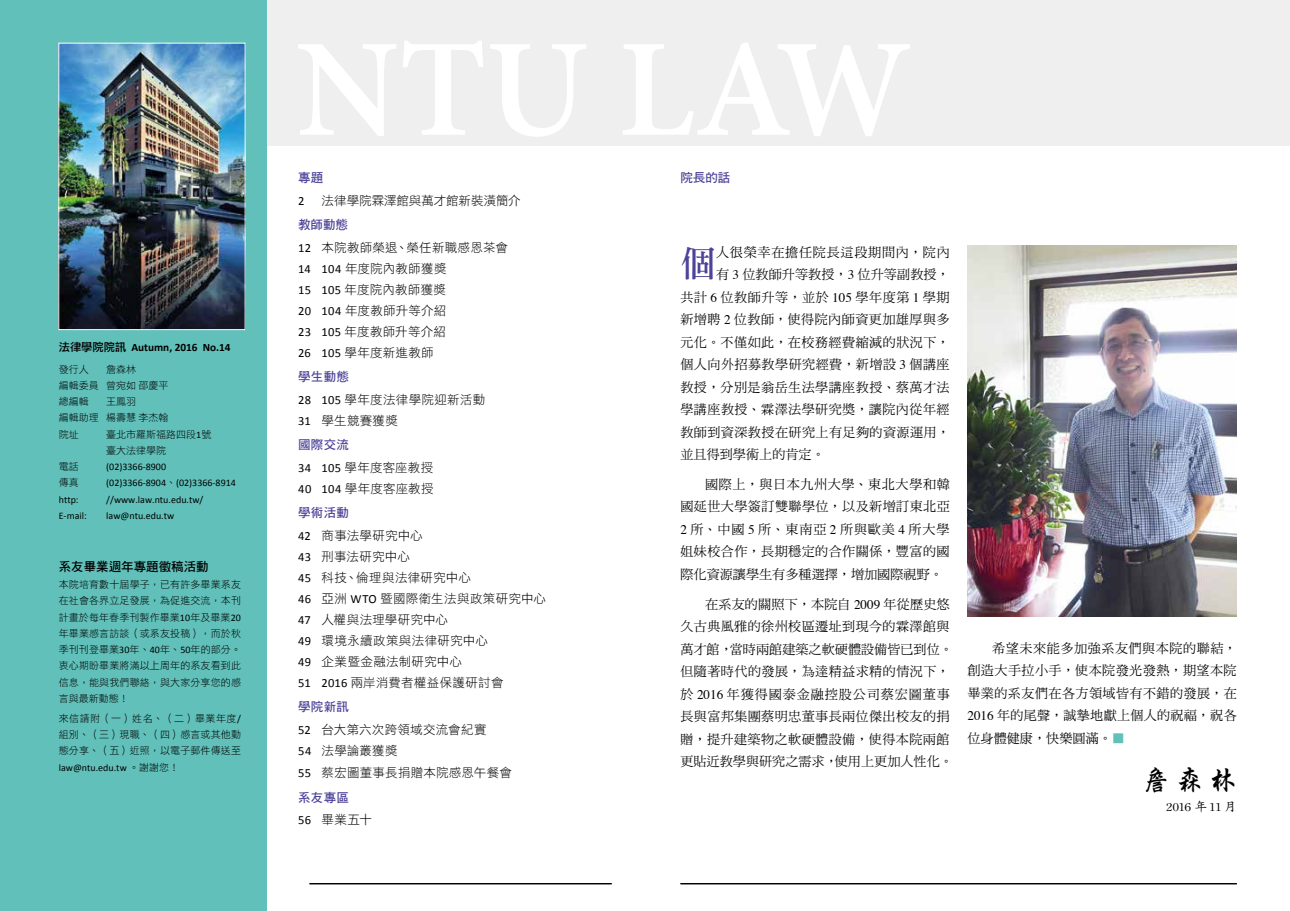
<style>
.page{position:relative;width:1290px;height:911px;background:#fff}
.page>*{position:absolute;margin:0;border:0;box-sizing:border-box;transform-origin:0 0}
.t1{font:35.62px "DF Li Song Std W5";color:#4d4398}
.t2{font:28.12px "DF Xing Kai Std W5";color:#000}
.t3{font:13.12px/22.5px "DF Ming Std W5";letter-spacing:.03em;color:#000;text-align:justify}
.t4{font:13.12px "DF Ming Std W5";letter-spacing:.005em;color:#000}
.t5{font:13.12px "DF Ming Std W5";letter-spacing:.055em;color:#000}
.t6{font:13.12px "DF Ming Std W5";color:#000}
.t7{font:12.62px "DF Li Kai Shu Std W5";letter-spacing:-.06em;color:#000}
.t8{font:12.5px/21px "DF Li Hei Std W3";letter-spacing:.015em;color:#000}
.t9{font:12.5px "DF Hei Std W7";letter-spacing:.025em;color:#4d4398}
.t10{font:12.5px "DF Li Hei Std W3";letter-spacing:-.01em;color:#000}
.t11{font:12.5px "DF Hei Std W7";color:#000}
.t12{font:12.5px "Calibri";color:#000}
.t13{font:700 11.25px "Calibri";color:#000}
.t14{font:10px/16.2px "DF Li Hei Std W3";letter-spacing:.015em;color:#000}
.t15{font:10px "Calibri";color:#000}
.s1{font-family:"Calibri"}
.s2{font-family:"Times"}
.s3{font-family:"DF Li Hei Std W5";font-weight:400}
.s4{font-family:"DF Li Hei Std W3"}
.s5{font-family:"DF Li Hei Std W3";color:#61c1ba}
</style>
<div class="page">
<div style="left:267px;top:0;width:1023px;height:145px;background:#efefef"></div>
<svg style="left:298px;top:41px;width:612px;height:96px"></svg>
<hr style="left:680px;top:883px;width:557px;height:1px;background:#000">
<div style="left:0;top:0;width:267px;height:911px;background:#61c1ba"></div>
<hr style="left:309px;top:883px;width:303px;height:1px;background:#000">
<img style="left:60px;top:45px;width:183px;height:283px">
<div style="left:58px;top:43px;width:187px;height:287px;border:1px solid #fff"></div>
<img style="left:967px;top:245px;width:270px;height:372px">
<p class="t9" style="left:298px;top:171px;width:27px">專題</p>
<p class="t12" style="left:298px;top:192px;width:8px">2</p>
<p class="t10" style="left:321px;top:193px;width:201px">法律學院霖澤館與萬才館新裝潢簡介</p>
<p class="t9" style="left:298px;top:218px;width:51px">教師動態</p>
<p class="t8" style="left:298px;top:236px;width:211px"><span class="s1">12</span> 本院教師榮退、榮任新職感恩茶會<br><span class="s1">14 104</span> 年度院內教師獲獎<br><span class="s1">15 105</span> 年度院內教師獲獎<br><span class="s1">20 104</span> 年度教師升等介紹<br><span class="s1">23 105</span> 年度教師升等介紹<br><span class="s1">26 105</span> 學年度新進教師</p>
<p class="t9" style="left:298px;top:370px;width:52px">學生動態</p>
<p class="t8" style="left:298px;top:388px;width:189px"><span class="s1">28 105</span> 學年度法律學院迎新活動<br><span class="s1">31</span> 學生競賽獲獎</p>
<p class="t9" style="left:298px;top:438px;width:52px">國際交流</p>
<p class="t8" style="left:298px;top:456px;width:137px"><span class="s1">34 105</span> 學年度客座教授<br><span class="s1">40 104</span> 學年度客座教授</p>
<p class="t9" style="left:298px;top:506px;width:52px">學術活動</p>
<p class="t8" style="left:298px;top:524px;width:249px"><span class="s1">42</span> 商事法學研究中心<br><span class="s1">43</span> 刑事法研究中心<br><span class="s1">45</span> 科技、倫理與法律研究中心<br><span class="s1">46</span> 亞洲 <span class="s1">WTO</span> 暨國際衛生法與政策研究中心<br><span class="s1">47</span> 人權與法理學研究中心<br><span class="s1">49</span> 環境永續政策與法律研究中心<br><span class="s1">49</span> 企業暨金融法制研究中心<br><span class="s1">51 2016</span> 兩岸消費者權益保護研討會</p>
<p class="t9" style="left:298px;top:700px;width:52px">學院新訊</p>
<p class="t8" style="left:298px;top:718px;width:190px"><span class="s1">52</span> 台大第六次跨領域交流會紀實<br><span class="s1">54</span> 法學論叢獲獎</p>
<p class="t8" style="left:298px;top:762px;width:215px"><span class="s1">55</span> 蔡宏圖董事長捐贈本院感恩午餐會</p>
<p class="t9" style="left:298px;top:790px;width:52px">系友專區</p>
<p class="t8" style="left:298px;top:808px;width:75px"><span class="s1">56</span> 畢業五十</p>
<p class="t9" style="left:680px;top:171px;width:51px">院長的話</p>
<h1 class="t1" style="left:680px;top:244px;width:37px">個</h1>
<p class="t5" style="left:716px;top:245px;width:235px">人很榮幸在擔任院長這段期間內，院內</p>
<p class="t4" style="left:716px;top:267px;width:235px">有 <span class="s2">3</span> 位教師升等教授，<span class="s2">3</span> 位升等副教授，</p>
<p class="t3" style="left:680px;top:285px;width:271px">共計 <span class="s2">6</span> 位教師升等，並於 <span class="s2">105</span> 學年度第 <span class="s2">1</span> 學期</p>
<p class="t3" style="left:680px;top:308px;width:271px">新增聘 <span class="s2">2</span> 位教師，使得院內師資更加雄厚與多</p>
<p class="t3" style="left:680px;top:330px;width:271px">元化。不僅如此，在校務經費縮減的狀況下，</p>
<p class="t3" style="left:680px;top:353px;width:271px">個人向外招募教學研究經費，新增設 <span class="s2">3</span> 個講座</p>
<p class="t3" style="left:680px;top:375px;width:271px">教授，分別是翁岳生法學講座教授、蔡萬才法</p>
<p class="t3" style="left:680px;top:398px;width:271px">學講座教授、霖澤法學研究獎，讓院內從年經</p>
<p class="t3" style="left:680px;top:420px;width:271px">教師到資深教授在研究上有足夠的資源運用，</p>
<p class="t6" style="left:680px;top:447px;width:146px">並且得到學術上的肯定。</p>
<p class="t3" style="left:680px;top:473px;width:271px;text-indent:25px">國際上，與日本九州大學、東北大學和韓國延世大學簽訂雙聯學位，以及新增訂東北亞<span class="s2">2</span> 所、中國 <span class="s2">5</span> 所、東南亞 <span class="s2">2</span> 所與歐美 <span class="s2">4</span> 所大學姐妹校合作，長期穩定的合作關係，豐富的國際化資源讓學生有多種選擇，增加國際視野。</p>
<p class="t3" style="left:680px;top:592px;width:274px;text-align:left;text-indent:25px">在系友的關照下，本院自 <span class="s2">2009</span> 年從歷史悠久古典風雅的徐州校區遷址到現今的霖澤館與萬才館，當時兩館建築之軟硬體設備皆已到位。但隨著時代的發展，為達精益求精的情況下，於 <span class="s2">2016</span> 年獲得國泰金融控股公司蔡宏圖董事長與富邦集團蔡明忠董事長兩位傑出校友的捐贈，提升建築物之軟硬體設備，使得本院兩館更貼近教學與研究之需求，使用上更加人性化。</p>
<p class="t13" style="left:59px;top:340px;width:173px"><span class="s3">法律學院院訊</span> Autumn, 2016 No.14</p>
<p class="t14" style="left:59px;top:361px;width:111px;text-indent:47px">詹森林<br>編輯委員 曾宛如邵慶平總編輯</p>
<p class="t14" style="left:59px;top:361px;width:31px">發行人</p>
<p class="t14" style="left:59px;top:393px;width:111px;text-indent:47px">王鳳羽<br>編輯助理 楊壽慧李杰翰院址</p>
<p class="t14" style="left:106px;top:426px;width:107px">臺北市羅斯福路四段<span class="s1">1</span>號臺大法律學院</p>
<p class="t14" style="left:59px;top:458px;width:21px">電話</p>
<p class="t15" style="left:106px;top:460px;width:61px">(02)3366-8900</p>
<p class="t14" style="left:59px;top:474px;width:21px">傳真</p>
<p class="t15" style="left:106px;top:477px;width:131px">(02)3366-8904<span class="s4">、</span>(02)3366-8914</p>
<p class="t15" style="left:59px;top:493px;width:21px">http:</p>
<p class="t15" style="left:106px;top:493px;width:99px">//www.law.ntu.edu.tw/</p>
<p class="t15" style="left:59px;top:509px;width:29px">E-mail:</p>
<p class="t15" style="left:106px;top:509px;width:70px">law@ntu.edu.tw</p>
<p class="t11" style="left:59px;top:559px;width:151px">系友畢業週年專題徵稿活動</p>
<p class="t14" style="left:59px;top:576px;width:184px;text-align:justify">本院培育數十屆學子，已有許多畢業系友在社會各界立足發展，為促進交流，本刊計畫於每年春季刊製作畢業<span class="s1">10</span>年及畢業<span class="s1">20</span>年畢業感言訪談（或系友投稿），而於秋季刊刊登畢業<span class="s1">30</span>年、<span class="s1">40</span>年、<span class="s1">50</span>年的部分。衷心期盼畢業將滿以上周年的系友看到此信息，能與我們聯絡，與大家分享您的感言與最新動態！</p>
<p class="t14" style="left:59px;top:710px;width:184px;text-align:justify">來信請附（一）姓名、（二）畢業年度<span class="s1">/</span>組別、（三）現職、（四）感言或其他動態分享、（五）近照，以電子郵件傳送至</p>
<p class="t15" style="left:59px;top:761px;width:122px">law@ntu.edu.tw <span class="s4">。謝謝您！</span></p>
<h2 class="t2" style="left:1142px;top:764px;width:96px">詹森林</h2>
<p class="t7" style="left:1166px;top:800px;width:72px">2016 年 11 月</p>
<p class="t3" style="left:967px;top:636px;width:271px;text-indent:25px">希望未來能多加強系友們與本院的聯結，創造大手拉小手，使本院發光發熱，期望本院畢業的系友們在各方領域皆有不錯的發展，在<span class="s2">2016</span> 年的尾聲，誠摯地獻上個人的祝福，祝各位身體健康，快樂圓滿。<span class="s5">■</span></p>
</div>
